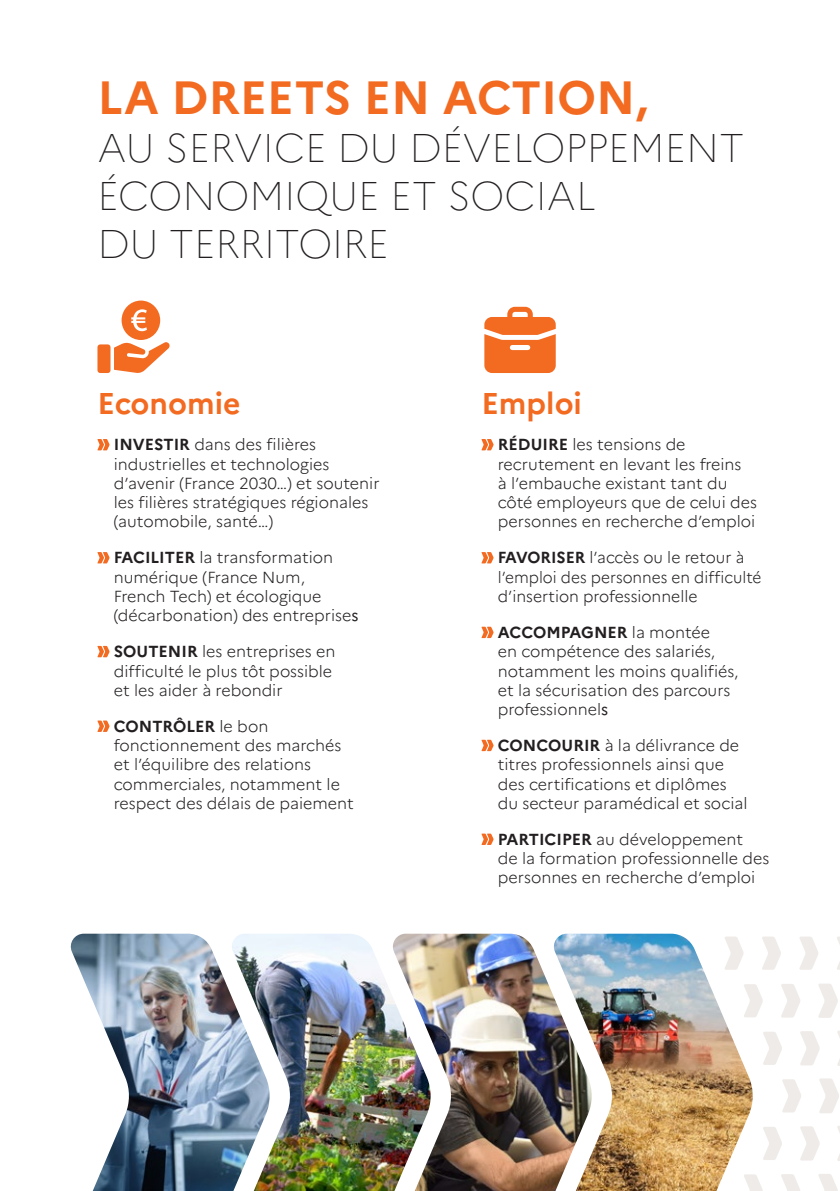
<style>
.page{position:relative;width:840px;height:1191px;background:#fff}
.page>*{position:absolute;margin:0;border:0;box-sizing:border-box;transform-origin:0 0}
.t1{font:700 46.6px "Marianne";color:#f36a21}
.t2{font:100 40px/48px "Marianne";color:#231f20}
.t3{font:700 30px "Marianne";color:#f36a21}
.t4{font:300 16px/19.2px "Marianne";color:#231f20}
.s1{font-weight:700}
.s2{font-weight:400}
</style>
<div class="page">
<img style="left:70px;top:933px;width:159px;height:258px">
<img style="left:229px;top:934px;width:161px;height:257px">
<img style="left:390px;top:933px;width:161px;height:258px">
<img style="left:551px;top:933px;width:202px;height:258px">
<svg style="left:837px;top:1126px;width:2px;height:35px"></svg>
<svg style="left:818px;top:1174px;width:19px;height:17px"></svg>
<svg style="left:819px;top:1078px;width:19px;height:35px"></svg>
<svg style="left:800px;top:1126px;width:19px;height:34px"></svg>
<svg style="left:781px;top:1174px;width:19px;height:17px"></svg>
<svg style="left:782px;top:1079px;width:18px;height:33px"></svg>
<svg style="left:763px;top:1127px;width:18px;height:33px"></svg>
<svg style="left:743px;top:1174px;width:19px;height:17px"></svg>
<svg style="left:837px;top:937px;width:2px;height:32px"></svg>
<svg style="left:837px;top:1031px;width:2px;height:35px"></svg>
<svg style="left:818px;top:984px;width:19px;height:33px"></svg>
<svg style="left:799px;top:937px;width:19px;height:32px"></svg>
<svg style="left:800px;top:1031px;width:19px;height:34px"></svg>
<svg style="left:781px;top:984px;width:19px;height:33px"></svg>
<svg style="left:762px;top:937px;width:18px;height:32px"></svg>
<svg style="left:763px;top:1032px;width:18px;height:33px"></svg>
<svg style="left:743px;top:984px;width:19px;height:33px"></svg>
<svg style="left:724px;top:936px;width:19px;height:33px"></svg>
<svg style="left:97px;top:439px;width:12px;height:11px"></svg>
<svg style="left:97px;top:552px;width:12px;height:11px"></svg>
<svg style="left:97px;top:646px;width:12px;height:11px"></svg>
<svg style="left:97px;top:720px;width:12px;height:12px"></svg>
<svg style="left:481px;top:439px;width:12px;height:11px"></svg>
<svg style="left:481px;top:552px;width:12px;height:11px"></svg>
<svg style="left:481px;top:626px;width:12px;height:12px"></svg>
<svg style="left:481px;top:739px;width:12px;height:12px"></svg>
<svg style="left:481px;top:833px;width:12px;height:12px"></svg>
<svg style="left:484px;top:307px;width:71px;height:66px"></svg>
<svg style="left:97px;top:342px;width:72px;height:31px"></svg>
<div style="left:121px;top:300px;width:39px;height:40px;background:#f36a21;border-radius:50%"></div>
<svg style="left:131px;top:309px;width:16px;height:22px"></svg>
<h1 class="t1" style="left:97px;top:69px;width:551px">LA DREETS EN ACTION,</h1>
<h2 class="t2" style="left:97px;top:124px;width:647px">AU SERVICE DU DÉVELOPPEMENT<br>ÉCONOMIQUE ET SOCIAL<br>DU TERRITOIRE</h2>
<h3 class="t3" style="left:97px;top:385px;width:144px">Economie</h3>
<p class="t4" style="left:114px;top:435px;width:267px"><span class="s1">INVESTIR</span> dans des filières industrielles et technologies d’avenir (France 2030…) et soutenir les filières stratégiques régionales (automobile, santé…)</p>
<p class="t4" style="left:114px;top:548px;width:246px"><span class="s1">FACILITER</span> la transformation numérique (France Num,<br>French Tech) et écologique (décarbonation) des entreprise<span class="s2">s</span></p>
<p class="t4" style="left:114px;top:642px;width:223px"><span class="s1">SOUTENIR</span> les entreprises en difficulté le plus tôt possible et les aider à rebondir</p>
<p class="t4" style="left:114px;top:716px;width:241px"><span class="s1">CONTRÔLER</span> le bon fonctionnement des marchés et l’équilibre des relations commerciales, notamment le respect des délais de paiement</p>
<h3 class="t3" style="left:481px;top:385px;width:102px">Emploi</h3>
<p class="t4" style="left:497px;top:435px;width:260px"><span class="s1">RÉDUIRE</span> les tensions de recrutement en levant les freins<br>à l’embauche existant tant du côté employeurs que de celui des personnes en recherche d’emploi</p>
<p class="t4" style="left:497px;top:548px;width:265px"><span class="s1">FAVORISER</span> l’accès ou le retour à l’emploi des personnes en difficulté d’insertion professionnelle</p>
<p class="t4" style="left:497px;top:623px;width:242px"><span class="s1">ACCOMPAGNER</span> la montée<br>en compétence des salariés, notamment les moins qualifiés, et la sécurisation des parcours professionnel<span class="s2">s</span></p>
<p class="t4" style="left:497px;top:736px;width:251px"><span class="s1">CONCOURIR</span> à la délivrance de titres professionnels ainsi que des certifications et diplômes du secteur paramédical et social</p>
<p class="t4" style="left:497px;top:829px;width:273px"><span class="s1">PARTICIPER</span> au développement<br>de la formation professionnelle des personnes en recherche d’emploi</p>
</div>
